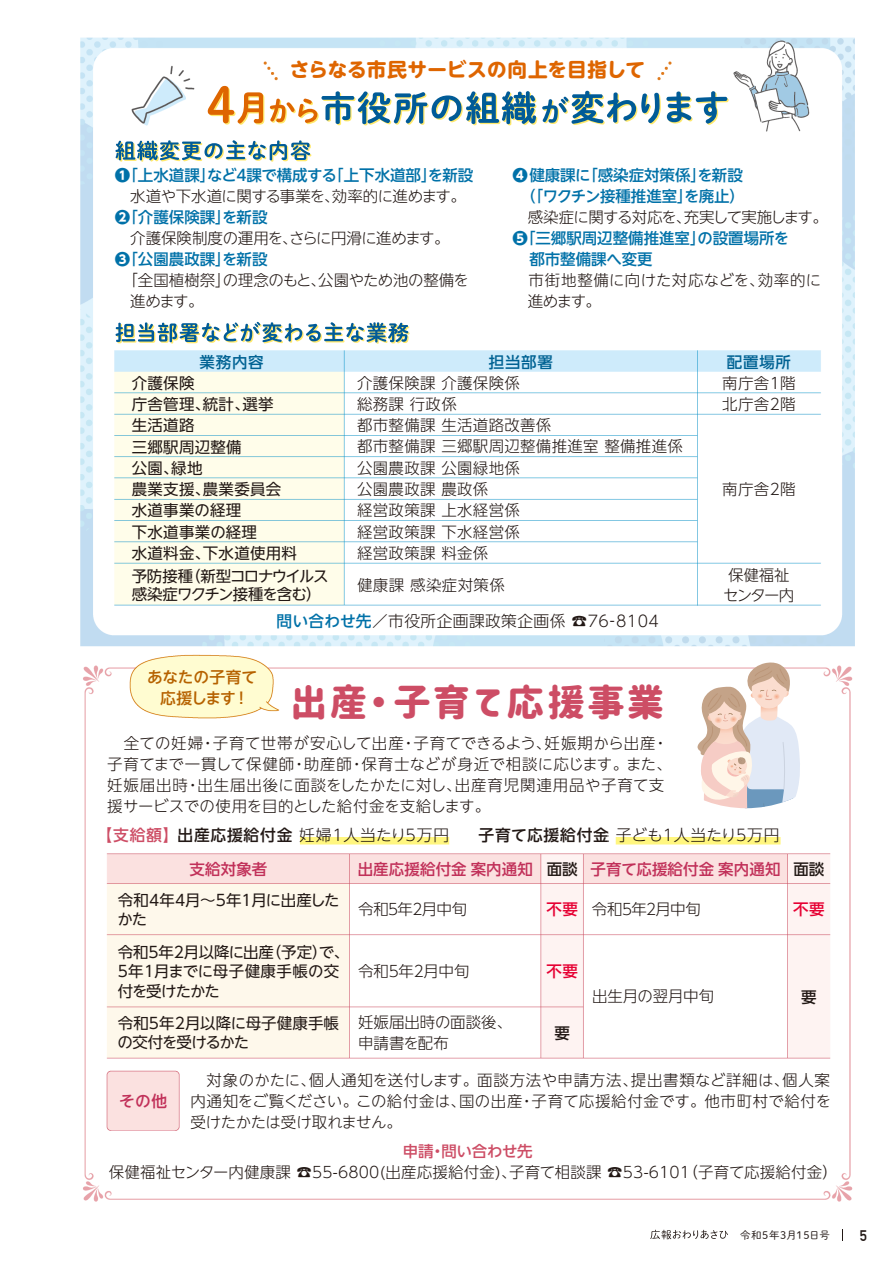
<style>
.page{position:relative;width:893px;height:1263px;background:#fff}
.page>*{position:absolute;margin:0;border:0;box-sizing:border-box;transform-origin:0 0}
.t1{font:36.9px "Corporate Logo Rounded";letter-spacing:.06em;color:#cd4d65}
.t2{font:700 19.5px "UD Shin M Go Pr 6 N";letter-spacing:.01em;color:#de6500}
.t3{font:300 15.75px "UD Shin Go NT Pro";letter-spacing:.025em;color:#221815}
.t4{font:300 15.75px "UD Shin Go NT Pro";letter-spacing:.05em;color:#221815}
.t5{font:500 15.75px/21px "UD Shin Go NT Pro";letter-spacing:-.015em;color:#b66200;text-align:center}
.t6{font:500 15.75px "UD Shin Go NT Pro";color:#c13059}
.t7{font:300 15.45px/21px "UD Shin Go NT Pro";letter-spacing:.015em;color:#221815}
.t8{font:15.45px/19.5px "UD Shin Go NT Pro";letter-spacing:.005em;color:#221815}
.t9{font:300 15.45px/21px "UD Shin Go NT Pro";letter-spacing:-.02em;color:#221815}
.t10{font:500 15.45px/21px "UD Shin Go NT Pro";color:#0071a8;text-align:center}
.t11{font:500 15.45px "UD Shin Go NT Pro";letter-spacing:.01em;color:#c13059}
.t12{font:15.45px/18px "UD Shin Go NT Pro";letter-spacing:-.065em;color:#221815}
.t13{font:300 15.45px "UD Shin Go NT Pro";letter-spacing:-.04em;color:#221815}
.t14{font:300 15.45px "UD Shin Go NT Pro";letter-spacing:-.215em;color:#221815}
.t15{font:500 15.45px "UD Shin Go NT Pro";letter-spacing:.05em;color:#006293}
.t16{font:500 15.45px "UD Shin Go NT Pro";letter-spacing:-.015em;color:#cd4d65}
.t17{font:300 15.45px/19.5px "UD Shin Go NT Pro";letter-spacing:-.05em;color:#221815;text-align:center}
.t18{font:300 15.45px "UD Shin Go NT Pro";letter-spacing:-.19em;color:#221815}
.t19{font:300 15.45px "UD Shin Go NT Pro";letter-spacing:-.005em;color:#221815}
.t20{font:500 15.45px "UD Shin Go NT Pro";color:#e60033}
.t21{font:500 15.45px "UD Shin Go NT Pro";color:#221815}
.t22{font:700 15px "DIN Alternate";color:#221815}
.t23{font:10.5px "Shuei M Go Std L";letter-spacing:.055em;color:#221815}
.s1{font-weight:800;color:#0071a8}
.s2{font-weight:500;color:#0071a8}
.s3{font-weight:800}
.s4{font-weight:500;color:#cd4d65}
.s5{font-weight:500}
</style>
<div class="page">
<img style="left:80px;top:37px;width:775px;height:1204px">
<svg style="left:208px;top:86px;width:56px;height:39px"></svg>
<svg style="left:270px;top:91px;width:459px;height:34px"></svg>
<svg style="left:115px;top:140px;width:196px;height:22px"></svg>
<svg style="left:116px;top:322px;width:294px;height:22px"></svg>
<svg style="left:697px;top:662px;width:104px;height:146px"></svg>
<div style="left:300px;top:837px;width:149px;height:7px;background:#fff67f"></div>
<div style="left:616px;top:837px;width:165px;height:7px;background:#fff67f"></div>
<svg style="left:650px;top:1230px;width:78px;height:9px"></svg>
<p class="t2" style="left:290px;top:53px;width:357px">さらなる市民サービスの向上を目指して</p>
<p class="t9" style="left:115px;top:164px;width:360px"><span class="s1">❶</span><span class="s2">「上水道課」など４課で構成する「上下水道部」を新設</span>　水道や下水道に関する事業を、効率的に進めます。<br><span class="s1">❷</span><span class="s2">「介護保険課」を新設<br></span>　介護保険制度の運用を、さらに円滑に進めます。<br><span class="s1">❸</span><span class="s2">「公園農政課」を新設<br></span>　「全国植樹祭」の理念のもと、公園やため池の整備を　進めます。</p>
<p class="t10" style="left:512px;top:164px;width:234px"><span class="s3">❹</span>健康課に「感染症対策係」を新設（「ワクチン接種推進室」を廃止）</p>
<p class="t13" style="left:512px;top:205px;width:317px">　感染症に関する対応を、充実して実施します。</p>
<p class="t10" style="left:512px;top:227px;width:278px"><span class="s3">❺</span>「三郷駅周辺整備推進室」の設置場所を</p>
<p class="t10" style="left:529px;top:248px;width:125px">都市整備課へ変更</p>
<p class="t7" style="left:528px;top:269px;width:295px;text-indent:-15px">　市街地整備に向けた対応などを、効率的に進めます。</p>
<p class="t15" style="left:200px;top:349px;width:66px">業務内容</p>
<p class="t15" style="left:489px;top:349px;width:66px">担当部署</p>
<p class="t15" style="left:727px;top:349px;width:66px">配置場所</p>
<p class="t7" style="left:357px;top:372px;width:164px">介護保険課介護保険係</p>
<p class="t8" style="left:132px;top:394px;width:143px">庁舎管理、統計、選挙</p>
<p class="t7" style="left:357px;top:393px;width:101px">総務課行政係</p>
<p class="t8" style="left:132px;top:415px;width:64px">生活道路</p>
<p class="t7" style="left:357px;top:414px;width:196px">都市整備課生活道路改善係</p>
<p class="t8" style="left:132px;top:436px;width:112px">三郷駅周辺整備</p>
<p class="t7" style="left:357px;top:436px;width:327px">都市整備課三郷駅周辺整備推進室整備推進係</p>
<p class="t8" style="left:132px;top:458px;width:72px">公園、緑地</p>
<p class="t7" style="left:357px;top:457px;width:164px">公園農政課公園緑地係</p>
<p class="t8" style="left:132px;top:479px;width:151px">農業支援、農業委員会</p>
<p class="t7" style="left:357px;top:478px;width:133px">公園農政課農政係</p>
<p class="t8" style="left:132px;top:500px;width:111px">水道事業の経理</p>
<p class="t7" style="left:357px;top:499px;width:164px">経営政策課上水経営係</p>
<p class="t8" style="left:132px;top:521px;width:127px">下水道事業の経理</p>
<p class="t7" style="left:357px;top:521px;width:164px">経営政策課下水経営係</p>
<p class="t8" style="left:132px;top:543px;width:167px">水道料金、下水道使用料</p>
<p class="t7" style="left:357px;top:536px;width:149px;line-height:32px">経営政策課料金係健康課感染症対策係</p>
<p class="t8" style="left:132px;top:373px;width:64px">介護保険</p>
<p class="t7" style="left:722px;top:372px;width:75px">南庁舎1階</p>
<p class="t7" style="left:722px;top:393px;width:75px">北庁舎2階</p>
<p class="t7" style="left:722px;top:478px;width:75px">南庁舎2階</p>
<p class="t17" style="left:723px;top:565px;width:73px">保健福祉センター内</p>
<p class="t12" style="left:132px;top:566px;width:198px">予防接種（新型コロナウイルス感染症ワクチン接種を含む）</p>
<p class="t5" style="left:147px;top:666px;width:112px">あなたの子育て応援します！</p>
<p class="t3" style="left:277px;top:608px;width:384px"><span class="s2">問い合わせ先</span>／市役所企画課政策企画係 ☎76-8104</p>
<h1 class="t1" style="left:290px;top:677px;width:376px">出産・子育て応援事業</h1>
<p class="t7" style="left:107px;top:732px;width:566px">　全ての妊婦・子育て世帯が安心して出産・子育てできるよう、妊娠期から出産・子育てまで一貫して保健師・助産師・保育士などが身近で相談に応じます。また、妊娠届出時・出生届出後に面談をしたかたに対し、出産育児関連用品や子育て支援サービスでの使用を目的とした給付金を支給します。</p>
<p class="t4" style="left:97px;top:822px;width:354px"><span class="s4">【支給額】</span><span class="s5">出産応援給付金</span>妊婦1人当たり5万円</p>
<p class="t3" style="left:478px;top:822px;width:302px"><span class="s5">子育て応援給付金</span>子ども1人当たり5万円</p>
<p class="t11" style="left:190px;top:857px;width:79px">支給対象者</p>
<p class="t11" style="left:358px;top:856px;width:177px">出産応援給付金案内通知</p>
<p class="t11" style="left:591px;top:856px;width:191px">子育て応援給付金案内通知</p>
<p class="t21" style="left:547px;top:856px;width:32px">面談</p>
<p class="t21" style="left:793px;top:856px;width:32px">面談</p>
<p class="t8" style="left:117px;top:889px;width:224px">令和4年4月～5年1月に出産したかた</p>
<p class="t8" style="left:118px;top:941px;width:233px">令和5年2月以降に出産（予定）で、<br>5年1月までに母子健康手帳の交付を受けたかた</p>
<p class="t8" style="left:117px;top:1013px;width:223px">令和5年2月以降に母子健康手帳の交付を受けるかた</p>
<p class="t14" style="left:358px;top:897px;width:111px">令和５年２月中旬</p>
<p class="t14" style="left:592px;top:897px;width:111px">令和５年２月中旬</p>
<p class="t20" style="left:546px;top:897px;width:33px">不要</p>
<p class="t20" style="left:793px;top:897px;width:33px">不要</p>
<p class="t18" style="left:358px;top:958px;width:113px">令和５年２月中旬</p>
<p class="t7" style="left:358px;top:1011px;width:155px">妊娠届出時の面談後、申請書を配布</p>
<p class="t20" style="left:546px;top:959px;width:33px">不要</p>
<p class="t21" style="left:554px;top:1020px;width:17px">要</p>
<p class="t19" style="left:592px;top:984px;width:124px">出生月の翌月中旬</p>
<p class="t21" style="left:801px;top:984px;width:17px">要</p>
<p class="t6" style="left:119px;top:1088px;width:49px">その他</p>
<p class="t7" style="left:190px;top:1069px;width:642px;text-align:justify">　対象のかたに、個人通知を送付します。面談方法や申請方法、提出書類など詳細は、個人案内通知をご覧ください。この給付金は、国の出産・子育て応援給付金です。他市町村で給付を受けたかたは受け取れません。</p>
<p class="t16" style="left:403px;top:1139px;width:132px">申請・問い合わせ先</p>
<p class="t7" style="left:109px;top:1161px;width:731px">保健福祉センター内健康課 ☎55-6800(出産応援給付金)、子育て相談課 ☎53-6101（子育て応援給付金）</p>
<p class="t23" style="left:740px;top:1227px;width:91px">令和5年3月15日号</p>
<p class="t22" style="left:860px;top:1224px;width:9px">5</p>
</div>
